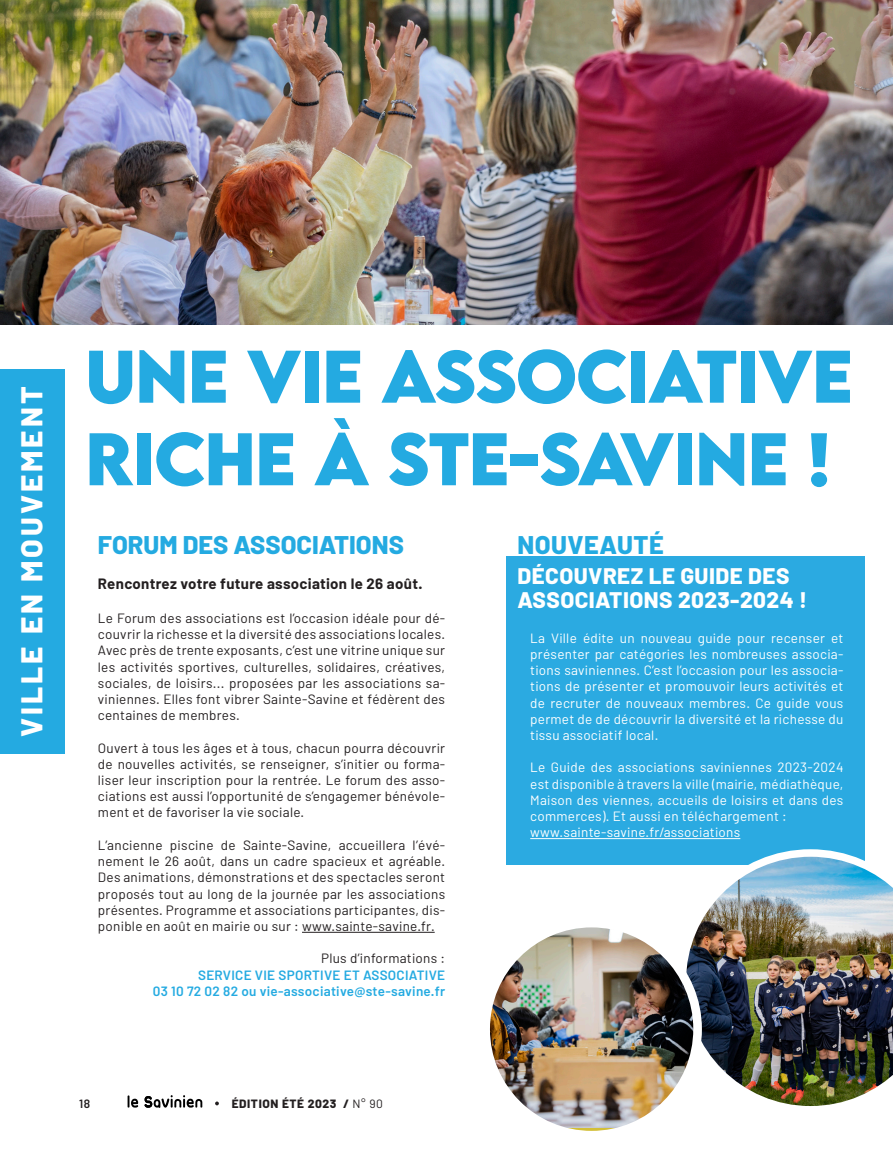
<style>
.page{position:relative;width:893px;height:1149px;background:#fff}
.page>*{position:absolute;margin:0;border:0;box-sizing:border-box;transform-origin:0 0}
.t1{font:700 66px "LEMONMILK";letter-spacing:-.02em;color:#24aae1}
.t2{font:800 30px "Barlow";letter-spacing:.1em;color:#fff}
.t3{font:800 25.5px "Barlow";color:#24aae1}
.t4{font:800 25.5px "Barlow";letter-spacing:.02em;color:#24aae1}
.t5{font:800 22.5px/24px "Barlow";letter-spacing:.02em;color:#fff}
.t6{font:700 15px "Barlow";letter-spacing:.02em;color:#231f20}
.t7{font:13.5px/16.2px "Barlow";letter-spacing:.02em;color:#231f20;text-align:justify}
.t8{font:13.5px/16.2px "Barlow";letter-spacing:.02em;color:#fff;text-align:justify}
.t9{font:600 13.5px "Barlow";letter-spacing:.02em;color:#24aae1}
.t10{font:800 12px "Barlow";letter-spacing:.05em;color:#231f20}
.t11{font:600 12px "Barlow";color:#231f20}
.s1{font-weight:400}
</style>
<div class="page">
<img style="left:0;top:0;width:893px;height:324px">
<div style="left:0;top:369px;width:64px;height:384px;background:#24aae1"></div>
<div style="left:506px;top:556px;width:359px;height:308px;background:#2baae1"></div>
<hr style="left:302px;top:931px;width:133px;height:1px;background:#231f20">
<hr style="left:530px;top:838px;width:210px;height:1px;background:#fff">
<img style="left:678px;top:849px;width:215px;height:257px">
<img style="left:491px;top:922px;width:207px;height:205px">
<div style="left:481px;top:918px;width:221px;height:221px;border:9px solid #fff;border-radius:50%"></div>
<svg style="left:128px;top:1095px;width:10px;height:12px"></svg>
<svg style="left:144px;top:1095px;width:58px;height:12px"></svg>
<p class="t2" style="left:9px;top:736px;width:352px;rotate:-90deg">VILLE EN MOUVEMENT</p>
<p class="t1" style="left:85px;top:331px;width:346px">UNE VIE ASSOC</p>
<p class="t1" style="left:626px;top:331px;width:179px">IATIVE</p>
<p class="t1" style="left:85px;top:414px;width:116px">RICHE</p>
<p class="t1" style="left:314px;top:414px;width:271px">ÀSTE-SAV</p>
<p class="t1" style="left:673px;top:414px;width:160px">INE !</p>
<p class="t3" style="left:98px;top:526px;width:307px">FORUM DES ASSOCIATIONS</p>
<p class="t6" style="left:98px;top:573px;width:326px">Rencontrez votre future association le 26 août.</p>
<p class="t7" style="left:98px;top:609px;width:349px">Le Forum des associations est l’occasion idéale pour dé&shy;couvrir la richesse et la diversité des associations locales.<br>Avec près de trente exposants, c’est une vitrine unique sur les activités sportives, culturelles, solidaires, créatives, sociales, de loisirs... proposées par les associations sa&shy;viniennes. Elles font vibrer Sainte-Savine et fédèrent des centaines de membres.</p>
<p class="t7" style="left:98px;top:739px;width:349px">Ouvert à tous les âges et à tous, chacun pourra découvrir de nouvelles activités, se renseigner, s’initier ou forma&shy;liser leur inscription pour la rentrée. Le forum des asso&shy;ciations est aussi l’opportunité de s’engagemer bénévole&shy;ment et de favoriser la vie sociale.</p>
<p class="t7" style="left:98px;top:836px;width:349px">L’ancienne piscine de Sainte-Savine, accueillera l’évé&shy;nement le 26 août, dans un cadre spacieux et agréable.<br>Des animations, démonstrations et des spectacles seront proposés tout au long de la journée par les associations présentes. Programme et associations participantes, dis&shy;ponible en août en mairie ou sur : www.sainte-savine.fr.</p>
<p class="t7" style="left:321px;top:949px;width:126px">Plus d’informations :</p>
<p class="t9" style="left:198px;top:966px;width:249px">SERVICE VIE SPORTIVE ET ASSOCIATIVE</p>
<p class="t9" style="left:153px;top:982px;width:294px">03 10 72 02 82 ou vie-associative@ste-savine.fr</p>
<p class="t4" style="left:517px;top:526px;width:148px">NOUVEAUTÉ</p>
<p class="t5" style="left:517px;top:562px;width:291px">DÉCOUVREZ LE GUIDE DES<br>ASSOCIATIONS 2023-2024 !</p>
<p class="t8" style="left:530px;top:629px;width:315px">La Ville édite un nouveau guide pour recenser et présenter par catégories les nombreuses associa&shy;tions saviniennes. C’est l’occasion pour les associa&shy;tions de présenter et promouvoir leurs activités et de recruter de nouveaux membres. Ce guide vous permet de de découvrir la diversité et la richesse du tissu associatif local.</p>
<p class="t8" style="left:530px;top:758px;width:315px">Le Guide des associations saviniennes 2023-2024 est disponible à travers la ville (mairie, médiathèque, Maison des viennes, accueils de loisirs et dans des commerces). Et aussi en téléchargement :</p>
<p class="t8" style="left:530px;top:823px;width:212px">www.sainte-savine.fr/associations</p>
<p class="t11" style="left:79px;top:1095px;width:13px">18</p>
<p class="t10" style="left:232px;top:1093px;width:153px">ÉDITION ÉTÉ 2023 / <span class="s1">N° 90</span></p>
</div>
